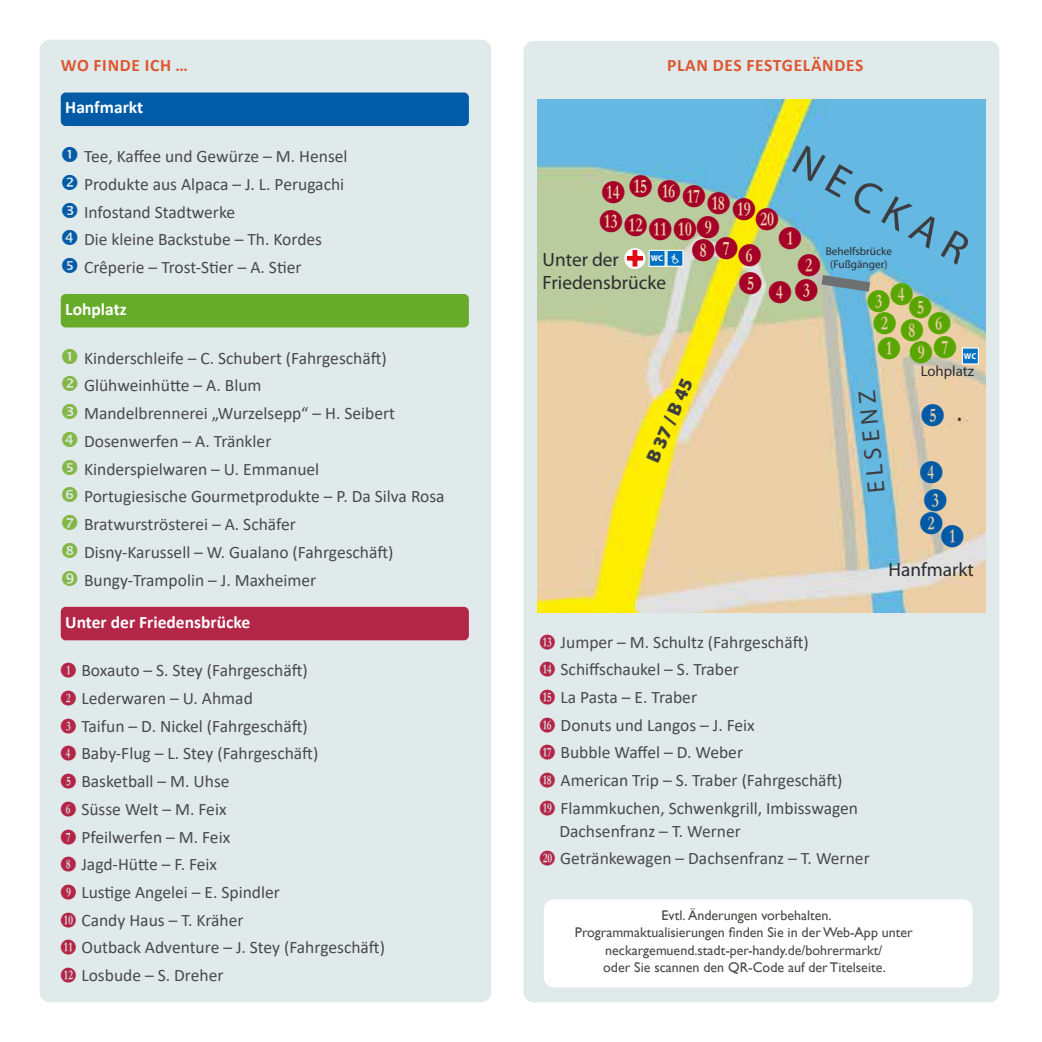
<style>
.page{position:relative;width:1042px;height:1042px;background:#fff}
.page>*{position:absolute;margin:0;border:0;box-sizing:border-box;transform-origin:0 0}
.t1{font:43.4px "Myriad Pro";color:#3d3d3f}
.t2{font:900 28.18px "Myriad Pro";color:#e30613}
.t3{font:24.5px "Myriad Pro";color:#3d3d3f}
.t4{font:20.82px/30.8px "Numberpile";letter-spacing:.03em;color:#a60028}
.t5{font:20.82px/15.9px "Numberpile";color:#5aa600}
.t6{font:20.82px/27.5px "Numberpile";color:#005aa6}
.t7{font:19.25px/23.1px "Myriad Pro";color:#2d2c2f}
.t8{font:900 19.25px "Myriad Pro";color:#3d3d3f}
.t9{font:17.5px/27.7px "Calibri";color:#494948}
.t10{font:700 17.5px "Calibri";color:#fff}
.t11{font:700 17.5px "Calibri";letter-spacing:.04em;color:#dd562f}
.t12{font:14.88px "Myriad Pro";color:#2d2c2f}
.t13{font:14px/17.5px "Gill Sans";color:#494948;text-align:center}
.t14{font:11.2px/13.5px "Myriad Pro";color:#2d2c2f;text-align:center}
.t15{font:700 8.4px "Myriad Pro";color:#fff}
.s1{font-family:"Numberpile";font-size:14px;color:#b32648}
</style>
<div class="page">
<div style="left:523px;top:41px;width:476px;height:961px;background:#e1eaeb;border-radius:10px"></div>
<div style="left:40px;top:40px;width:451px;height:962px;background:#e1eaeb;border-radius:10px"></div>
<div style="left:61px;top:607px;width:408px;height:33px;background:#b32648;border-radius:5px"></div>
<div style="left:61px;top:93px;width:408px;height:33px;background:#015ba7;border-radius:5px"></div>
<div style="left:61px;top:294px;width:408px;height:33px;background:#66ac2a;border-radius:5px"></div>
<img style="left:537px;top:99px;width:449px;height:514px">
<div style="left:676px;top:222px;width:16px;height:17px;background:#eacfa6;border-radius:50%"></div>
<div style="left:652px;top:221px;width:16px;height:17px;background:#eacfa6;border-radius:50%"></div>
<div style="left:628px;top:217px;width:16px;height:17px;background:#eacfa6;border-radius:50%"></div>
<div style="left:603px;top:212px;width:16px;height:17px;background:#eacfa6;border-radius:50%"></div>
<div style="left:710px;top:194px;width:16px;height:17px;background:#eacfa6;border-radius:50%"></div>
<div style="left:686px;top:187px;width:16px;height:17px;background:#eacfa6;border-radius:50%"></div>
<div style="left:660px;top:183px;width:16px;height:17px;background:#eacfa6;border-radius:50%"></div>
<div style="left:633px;top:178px;width:16px;height:16px;background:#eacfa6;border-radius:50%"></div>
<div style="left:605px;top:183px;width:16px;height:17px;background:#eacfa6;border-radius:50%"></div>
<div style="left:736px;top:201px;width:16px;height:17px;background:#eacfa6;border-radius:50%"></div>
<div style="left:758px;top:211px;width:17px;height:17px;background:#eacfa6;border-radius:50%"></div>
<div style="left:699px;top:218px;width:16px;height:17px;background:#eacfa6;border-radius:50%"></div>
<div style="left:695px;top:242px;width:16px;height:17px;background:#eacfa6;border-radius:50%"></div>
<div style="left:718px;top:239px;width:16px;height:17px;background:#eacfa6;border-radius:50%"></div>
<div style="left:741px;top:247px;width:16px;height:17px;background:#eacfa6;border-radius:50%"></div>
<div style="left:742px;top:274px;width:16px;height:17px;background:#eacfa6;border-radius:50%"></div>
<div style="left:772px;top:283px;width:16px;height:17px;background:#eacfa6;border-radius:50%"></div>
<div style="left:782px;top:230px;width:16px;height:17px;background:#eacfa6;border-radius:50%"></div>
<div style="left:801px;top:257px;width:16px;height:17px;background:#eacfa6;border-radius:50%"></div>
<div style="left:798px;top:281px;width:16px;height:17px;background:#eacfa6;border-radius:50%"></div>
<svg style="left:910px;top:340px;width:21px;height:23px"></svg>
<div style="left:923px;top:464px;width:16px;height:17px;background:#eacfa6;border-radius:50%"></div>
<div style="left:926px;top:492px;width:16px;height:17px;background:#eacfa6;border-radius:50%"></div>
<div style="left:919px;top:512px;width:16px;height:17px;background:#eacfa6;border-radius:50%"></div>
<svg style="left:811px;top:269px;width:69px;height:29px;background:#91adb1"></svg>
<div style="left:649px;top:250px;width:16px;height:16px;background:#0070c4"></div>
<div style="left:648px;top:250px;width:18px;height:17px;border:1px solid #fff"></div>
<div style="left:667px;top:250px;width:16px;height:16px;background:#0070c4"></div>
<div style="left:666px;top:250px;width:17px;height:17px;border:1px solid #fff"></div>
<div style="left:962px;top:348px;width:16px;height:16px;background:#0070c4"></div>
<div style="left:962px;top:347px;width:17px;height:17px;border:1px solid #fff"></div>
<div style="left:544px;top:899px;width:428px;height:88px;background:#fff;border-radius:10px"></div>
<svg style="left:625px;top:248px;width:20px;height:21px"></svg>
<p class="t11" style="left:61px;top:53px;width:129px">WO FINDE ICH …</p>
<p class="t10" style="left:65px;top:95px;width:79px">Hanfmarkt</p>
<p class="t9" style="left:84px;top:142px;width:265px">Tee, Kaffee und Gewürze – M. Hensel<br>Produkte aus Alpaca – J. L. Perugachi<br>Infostand Stadtwerke<br>Die kleine Backstube – Th. Kordes<br>Crêperie – Trost-Stier – A. Stier</p>
<p class="t10" style="left:65px;top:297px;width:63px">Lohplatz</p>
<p class="t9" style="left:84px;top:344px;width:362px">Kinderschleife – C. Schubert (Fahrgeschäft)<br>Glühweinhütte – A. Blum<br>Mandelbrennerei „Wurzelsepp“ – H. Seibert Dosenwerfen – A. Tränkler<br>Kinderspielwaren – U. Emmanuel<br>Portugiesische Gourmetprodukte – P. Da Silva Rosa Bratwurströsterei – A. Schäfer<br>Disny-Karussell – W. Gualano (Fahrgeschäft)<br>Bungy-Trampolin – J. Maxheimer</p>
<p class="t10" style="left:65px;top:609px;width:186px">Unter der Friedensbrücke</p>
<p class="t9" style="left:60px;top:656px;width:326px"><span class="s1">B</span> Boxauto – S. Stey (Fahrgeschäft)<br><span class="s1">C</span> Lederwaren – U. Ahmad<br><span class="s1">D</span> Taifun – D. Nickel (Fahrgeschäft)<br><span class="s1">E</span> Baby-Flug – L. Stey (Fahrgeschäft)<br><span class="s1">F</span> Basketball – M. Uhse<br><span class="s1">G</span> Süsse Welt – M. Feix<br><span class="s1">H</span> Pfeilwerfen – M. Feix<br><span class="s1">I</span> Jagd-Hütte – F. Feix<br><span class="s1">J</span> Lustige Angelei – E. Spindler<br><span class="s1">K</span> Candy Haus – T. Kräher<br><span class="s1">L</span> Outback Adventure – J. Stey (Fahrgeschäft)<br><span class="s1">M</span> Losbude – S. Dreher</p>
<p class="t11" style="left:667px;top:53px;width:198px">PLAN DES FESTGELÄNDES</p>
<h1 class="t1" style="left:810px;top:133px;width:196px;rotate:30deg">N E C K A R</h1>
<p class="t4" style="left:601px;top:176px;width:81px">OPQ</p>
<p class="t4" style="left:682px;top:184px;width:50px">RS</p>
<p class="t4" style="left:732px;top:194px;width:26px">T</p>
<p class="t4" style="left:691px;top:204px;width:89px;text-indent:64px">U<br>IHG</p>
<p class="t4" style="left:738px;top:272px;width:55px">F E</p>
<p class="t4" style="left:599px;top:212px;width:123px">NMLKJ</p>
<p class="t4" style="left:797px;top:224px;width:26px;line-height:27.5px;text-indent:-19px">B<br>C</p>
<p class="t4" style="left:794px;top:274px;width:26px">D</p>
<p class="t7" style="left:543px;top:248px;width:125px">Unter der<br>Friedensbrücke</p>
<p class="t14" style="left:826px;top:244px;width:68px">Behelfsbrücke (Fußgänger)</p>
<h2 class="t2" style="left:626px;top:237px;width:18px">+</h2>
<p class="t15" style="left:651px;top:253px;width:14px">WC</p>
<p class="t5" style="left:866px;top:290px;width:49px">DE</p>
<p class="t5" style="left:927px;top:299px;width:26px;text-indent:-19px">F<br>G</p>
<p class="t5" style="left:933px;top:339px;width:26px">H</p>
<p class="t5" style="left:873px;top:316px;width:26px">C</p>
<p class="t5" style="left:900px;top:319px;width:34px;line-height:21.9px;text-align:center">I<br>J</p>
<p class="t5" style="left:877px;top:340px;width:26px">B</p>
<p class="t15" style="left:964px;top:350px;width:14px">WC</p>
<p class="t8" style="left:640px;top:457px;width:92px;rotate:-67deg">B 37 / B 45</p>
<h3 class="t3" style="left:862px;top:495px;width:105px;rotate:-96deg">E L S E N Z</h3>
<p class="t12" style="left:920px;top:362px;width:55px">Lohplatz</p>
<p class="t6" style="left:920px;top:401px;width:26px">F</p>
<p class="t6" style="left:919px;top:459px;width:30px">E<br>D</p>
<p class="t6" style="left:919px;top:509px;width:26px">C</p>
<p class="t6" style="left:940px;top:523px;width:26px">B</p>
<p class="t7" style="left:888px;top:557px;width:87px">Hanfmarkt</p>
<p class="t9" style="left:539px;top:627px;width:320px"><span class="s1">N</span> Jumper – M. Schultz (Fahrgeschäft)<br><span class="s1">O</span> Schiffschaukel – S. Traber<br><span class="s1">P</span> La Pasta – E. Traber<br><span class="s1">Q</span> Donuts und Langos – J. Feix<br><span class="s1">R</span> Bubble Waffel – D. Weber<br><span class="s1">S</span> American Trip – S. Traber (Fahrgeschäft)<br><span class="s1">T</span> Flammkuchen, Schwenkgrill, Imbisswagen</p>
<p class="t9" style="left:539px;top:816px;width:332px;text-indent:20px">Dachsenfranz – T. Werner<br><span class="s1">U</span> Getränkewagen – Dachsenfranz – T. Werner</p>
<p class="t13" style="left:575px;top:906px;width:339px">Evtl. Änderungen vorbehalten.<br>Programmaktualisierungen finden Sie in der Web-App unter neckargemuend.stadt-per-handy.de/bohrermarkt/<br>oder Sie scannen den QR-Code auf der Titelseite.</p>
</div>
